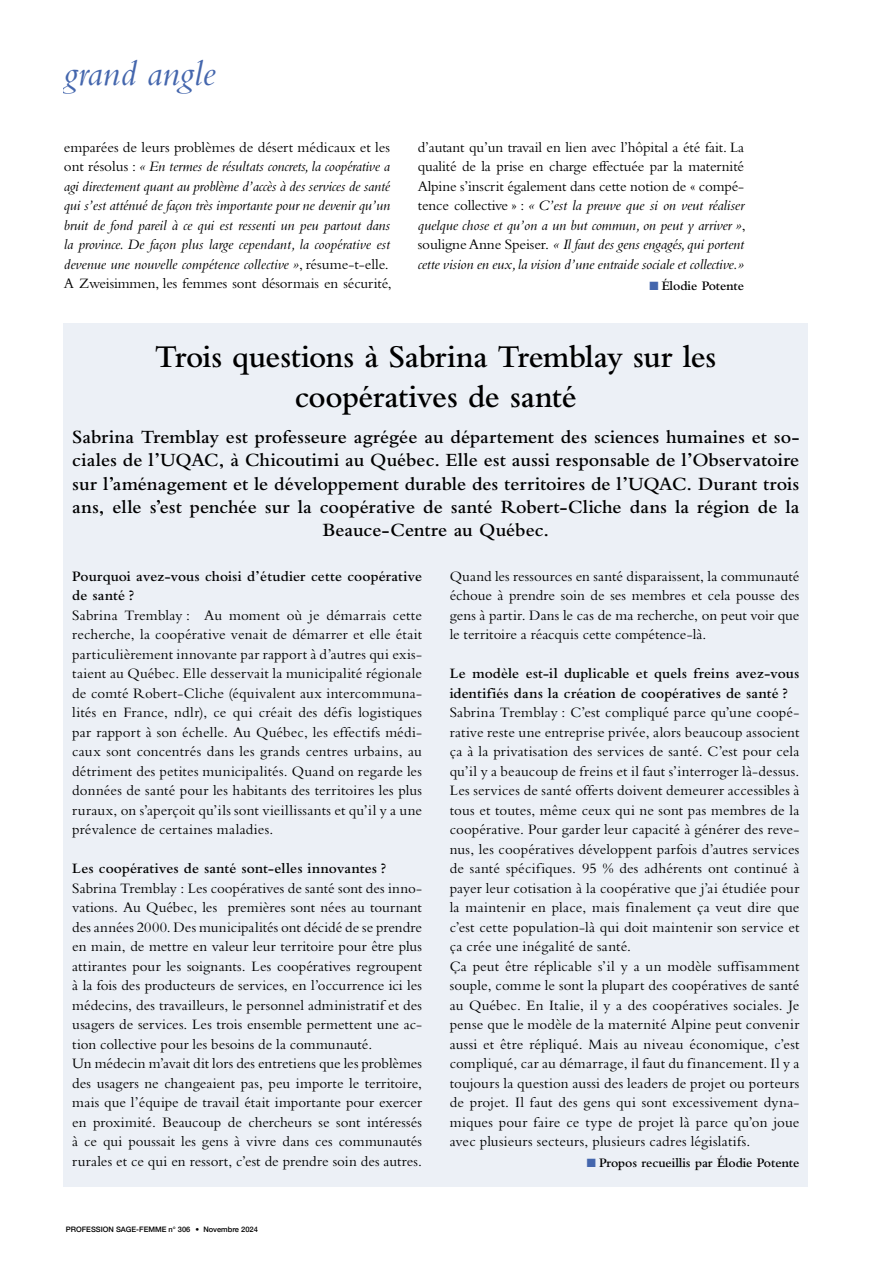
<style>
.page{position:relative;width:893px;height:1263px;background:#fff}
.page>*{position:absolute;margin:0;border:0;box-sizing:border-box;transform-origin:0 0}
.t1{font:italic 37.5px "Bembo Std";color:#4466ad}
.t2{font:600 33px/39.6px "Bembo Std";letter-spacing:-.015em;color:#000;text-align:center}
.t3{font:600 19.5px/23.4px "Bembo Std";color:#000;text-align:center}
.t4{font:15px/19.5px "Bembo Std";letter-spacing:.005em;color:#000;text-align:justify}
.t5{font:italic 15px/19.5px "Bembo Std";letter-spacing:-.01em;color:#000}
.t6{font:600 15px/19.5px "Bembo Std";letter-spacing:.005em;color:#000}
.t7{font:600 13.5px "Bembo Std";letter-spacing:-.005em;color:#000}
.t8{font:500 7.5px "Helvetica Neue";color:#000}
.s1{font-style:normal}
.s2{font-style:italic}
.s3{color:#4466ad}
</style>
<div class="page">
<div style="left:64px;top:324px;width:744px;height:863px;background:#ecf0f6"></div>
<h1 class="t1" style="left:64px;top:51px;width:153px">grand angle</h1>
<p class="t5" style="left:64px;top:137px;width:329px"><span class="s1">emparées de leurs problèmes de désert médicaux et les ont résolus :</span> « En termes de résultats concrets, la coopérative a agi directement quant au problème d’accès à des services de santé qui s’est atténué de façon très importante pour ne devenir qu’un bruit de fond pareil à ce qui est ressenti un peu partout dans la province. De façon plus large cependant, la coopérative est devenue une nouvelle compétence collective »<span class="s1">, résume-t-elle.<br>A Zweisimmen, les femmes sont désormais en sécurité,</span></p>
<p class="t4" style="left:418px;top:137px;width:329px">d’autant qu’un travail en lien avec l’hôpital a été fait. La qualité de la prise en charge effectuée par la maternité Alpine s’inscrit également dans cette notion de « compé&shy;tence collective » : <span class="s2">« C’est la preuve que si on veut réaliser quelque chose et qu’on a un but commun, on peut y arriver »</span>, souligne Anne Speiser. <span class="s2">« Il faut des gens engagés, qui portent cette vision en eux, la vision d’une entraide sociale et collective.»</span></p>
<p class="t7" style="left:650px;top:278px;width:96px"><span class="s3">■</span> Élodie Potente</p>
<h2 class="t2" style="left:155px;top:337px;width:563px">Trois questions à Sabrina Tremblay sur les coopératives de santé</h2>
<p class="t3" style="left:72px;top:425px;width:729px">Sabrina Tremblay est professeure agrégée au département des sciences humaines et so&shy;ciales de l’UQAC, à Chicoutimi au Québec. Elle est aussi responsable de l’Observatoire sur l’aménagement et le développement durable des territoires de l’UQAC. Durant trois ans, elle s’est penchée sur la coopérative de santé Robert-Cliche dans la région de la Beauce-Centre au Québec.</p>
<p class="t6" style="left:72px;top:566px;width:351px">Pourquoi avez-vous choisi d’étudier cette coopérative de santé ?</p>
<p class="t4" style="left:72px;top:605px;width:351px">Sabrina Tremblay : Au moment où je démarrais cette recherche, la coopérative venait de démarrer et elle était particulièrement innovante par rapport à d’autres qui exis&shy;taient au Québec. Elle desservait la municipalité régionale de comté Robert-Cliche (équivalent aux intercommuna&shy;lités en France, ndlr), ce qui créait des défis logistiques par rapport à son échelle. Au Québec, les effectifs médi&shy;caux sont concentrés dans les grands centres urbains, au détriment des petites municipalités. Quand on regarde les données de santé pour les habitants des territoires les plus ruraux, on s’aperçoit qu’ils sont vieillissants et qu’il y a une prévalence de certaines maladies.</p>
<p class="t6" style="left:72px;top:859px;width:315px">Les coopératives de santé sont-elles innovantes ?</p>
<p class="t4" style="left:72px;top:878px;width:351px;text-align:left">Sabrina Tremblay : Les coopératives de santé sont des inno&shy;vations. Au Québec, les premières sont nées au tournant des années 2000. Des municipalités ont décidé de se prendre en main, de mettre en valeur leur territoire pour être plus attirantes pour les soignants. Les coopératives regroupent à la fois des producteurs de services, en l’occurrence ici les médecins, des travailleurs, le personnel administratif et des usagers de services. Les trois ensemble permettent une ac&shy;tion collective pour les besoins de la communauté.<br>Un médecin m’avait dit lors des entretiens que les problèmes des usagers ne changeaient pas, peu importe le territoire, mais que l’équipe de travail était importante pour exercer en proximité. Beaucoup de chercheurs se sont intéressés à ce qui poussait les gens à vivre dans ces communautés rurales et ce qui en ressort, c’est de prendre soin des autres.</p>
<p class="t4" style="left:450px;top:566px;width:351px">Quand les ressources en santé disparaissent, la communauté échoue à prendre soin de ses membres et cela pousse des gens à partir. Dans le cas de ma recherche, on peut voir que le territoire a réacquis cette compétence-là.</p>
<p class="t6" style="left:450px;top:664px;width:351px">Le modèle est-il duplicable et quels freins avez-vous identifiés dans la création de coopératives de santé ?</p>
<p class="t4" style="left:450px;top:702px;width:351px;text-align:left">Sabrina Tremblay : C’est compliqué parce qu’une coopé&shy;rative reste une entreprise privée, alors beaucoup associent ça à la privatisation des services de santé. C’est pour cela qu’il y a beaucoup de freins et il faut s’interroger là-dessus.<br>Les services de santé offerts doivent demeurer accessibles à tous et toutes, même ceux qui ne sont pas membres de la coopérative. Pour garder leur capacité à générer des reve&shy;nus, les coopératives développent parfois d’autres services de santé spécifiques. 95 % des adhérents ont continué à payer leur cotisation à la coopérative que j’ai étudiée pour la maintenir en place, mais finalement ça veut dire que c’est cette population-là qui doit maintenir son service et ça crée une inégalité de santé.<br>Ça peut être réplicable s’il y a un modèle suffisamment souple, comme le sont la plupart des coopératives de santé au Québec. En Italie, il y a des coopératives sociales. Je pense que le modèle de la maternité Alpine peut convenir aussi et être répliqué. Mais au niveau économique, c’est compliqué, car au démarrage, il faut du financement. Il y a toujours la question aussi des leaders de projet ou porteurs de projet. Il faut des gens qui sont excessivement dyna&shy;miques pour faire ce type de projet là parce qu’on joue avec plusieurs secteurs, plusieurs cadres législatifs.</p>
<p class="t7" style="left:587px;top:1155px;width:214px"><span class="s3">■</span> Propos recueillis par Élodie Potente</p>
<p class="t8" style="left:66px;top:1223px;width:193px">PROFESSION SAGE-FEMME n° 306 • Novembre 2024</p>
</div>
